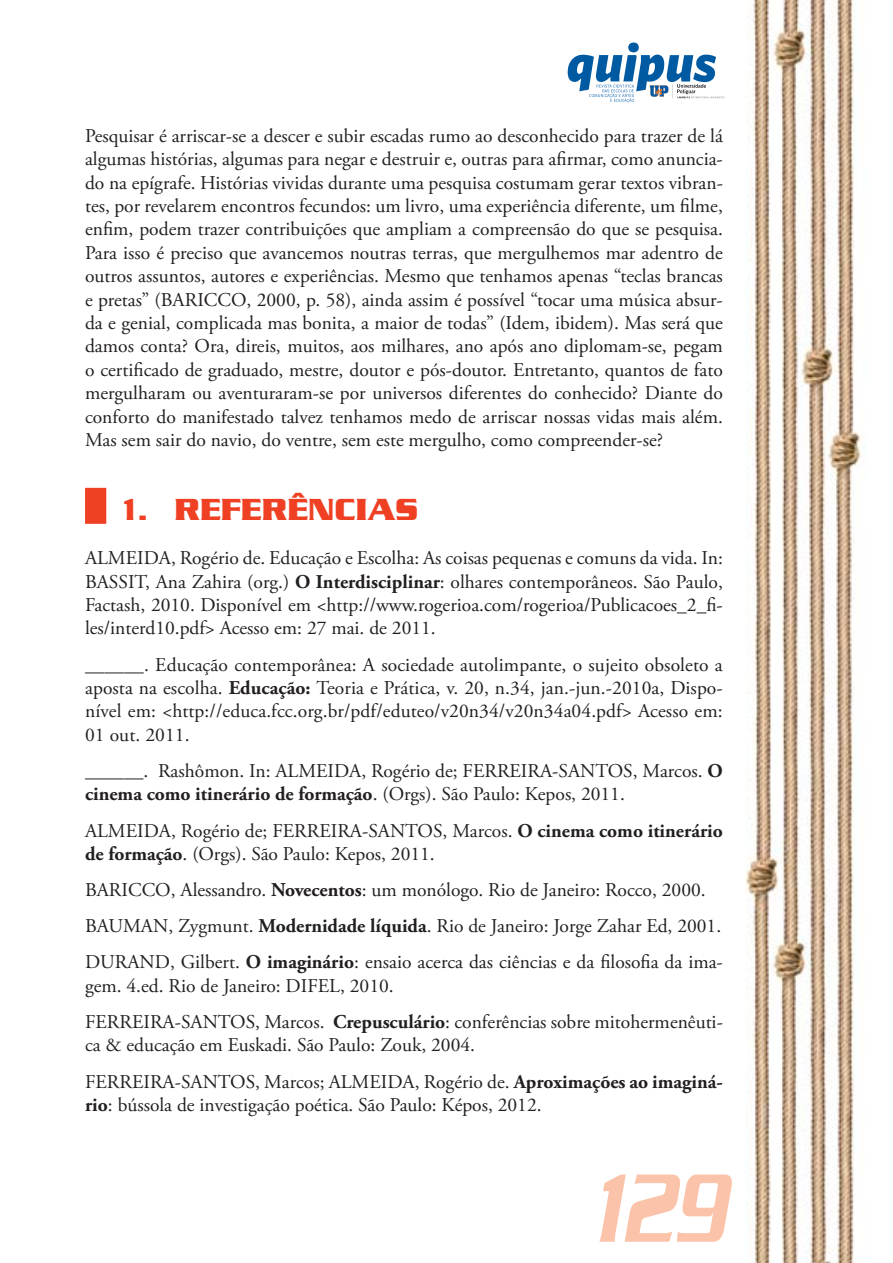
<style>
.page{position:relative;width:893px;height:1263px;background:#fff}
.page>*{position:absolute;margin:0;border:0;box-sizing:border-box;transform-origin:0 0}
.t1{font:italic 500 105px "Serpentine Std";color:#fbc4aa;scale:.7 1}
.t2{font:700 33px "Serpentine Std";color:#ef4023}
.t3{font:19.5px/23.4px "Adobe Garamond Pro";color:#231f20}
.s1{font-weight:500}
.s2{font-weight:700}
</style>
<div class="page">
<img style="left:85px;top:0;width:780px;height:1263px">
<svg style="left:568px;top:43px;width:157px;height:60px"></svg>
<div style="left:85px;top:488px;width:21px;height:36px;background:#ef4023"></div>
<p class="t3" style="left:85px;top:126px;width:639px;text-align:justify">Pesquisar é arriscar-se a descer e subir escadas rumo ao desconhecido para trazer de lá algumas histórias, algumas para negar e destruir e, outras para afirmar, como anuncia&shy;do na epígrafe. Histórias vividas durante uma pesquisa costumam gerar textos vibran&shy;tes, por revelarem encontros fecundos: um livro, uma experiência diferente, um filme, enfim, podem trazer contribuições que ampliam a compreensão do que se pesquisa.<br>Para isso é preciso que avancemos noutras terras, que mergulhemos mar adentro de outros assuntos, autores e experiências. Mesmo que tenhamos apenas “teclas brancas e pretas” (BARICCO, 2000, p. 58), ainda assim é possível “tocar uma música absur&shy;da e genial, complicada mas bonita, a maior de todas” (Idem, ibidem). Mas será que damos conta? Ora, direis, muitos, aos milhares, ano após ano diplomam-se, pegam o certificado de graduado, mestre, doutor e pós-doutor. Entretanto, quantos de fato mergulharam ou aventuraram-se por universos diferentes do conhecido? Diante do conforto do manifestado talvez tenhamos medo de arriscar nossas vidas mais além.<br>Mas sem sair do navio, do ventre, sem este mergulho, como compreender-se?</p>
<h2 class="t2" style="left:123px;top:499px;width:296px"><span class="s1">1.</span> REFERÊNCIAS</h2>
<p class="t3" style="left:85px;top:548px;width:639px;text-align:justify">ALMEIDA, Rogério de. Educação e Escolha: As coisas pequenas e comuns da vida. In:<br>BASSIT, Ana Zahira (org.) <span class="s2">O Interdisciplinar</span>: olhares contemporâneos. São Paulo, Factash, 2010. Disponível em &lt;http://www.rogerioa.com/rogerioa/Publicacoes_2_fi&shy;les/interd10.pdf&gt; Acesso em: 27 mai. de 2011.</p>
<p class="t3" style="left:85px;top:654px;width:639px;text-align:justify">______. Educação contemporânea: A sociedade autolimpante, o sujeito obsoleto a aposta na escolha. <span class="s2">Educação:</span> Teoria e Prática, v. 20, n.34, jan.-jun.-2010a, Dispo&shy;nível em: &lt;http://educa.fcc.org.br/pdf/eduteo/v20n34/v20n34a04.pdf&gt; Acesso em:<br>01 out. 2011.</p>
<p class="t3" style="left:85px;top:761px;width:639px">______. Rashômon. In: ALMEIDA, Rogério de; FERREIRA-SANTOS, Marcos. <span class="s2">O cinema como itinerário de formação</span>. (Orgs). São Paulo: Kepos, 2011.</p>
<p class="t3" style="left:85px;top:820px;width:639px">ALMEIDA, Rogério de; FERREIRA-SANTOS, Marcos. <span class="s2">O cinema como itinerário de formação</span>. (Orgs). São Paulo: Kepos, 2011.</p>
<p class="t3" style="left:85px;top:873px;width:639px;line-height:36.2px">BARICCO, Alessandro. <span class="s2">Novecentos</span>: um monólogo. Rio de Janeiro: Rocco, 2000.<br>BAUMAN, Zygmunt. <span class="s2">Modernidade líquida</span>. Rio de Janeiro: Jorge Zahar Ed, 2001.<br>DURAND, Gilbert. <span class="s2">O imaginário</span>: ensaio acerca das ciências e da filosofia da ima-</p>
<p class="t3" style="left:85px;top:969px;width:639px;line-height:36.2px">gem. 4.ed. Rio de Janeiro: DIFEL, 2010.<br>FERREIRA-SANTOS, Marcos. <span class="s2">Crepusculário</span>: conferências sobre mitohermenêuti-</p>
<p class="t3" style="left:85px;top:1029px;width:639px;line-height:36.2px">ca &amp; educação em Euskadi. São Paulo: Zouk, 2004.<br>FERREIRA-SANTOS, Marcos; ALMEIDA, Rogério de. <span class="s2">Aproximações ao imaginá-</span></p>
<p class="t3" style="left:85px;top:1095px;width:458px"><span class="s2">rio</span>: bússola de investigação poética. São Paulo: Képos, 2012.</p>
<h1 class="t1" style="left:592px;top:1176px;width:192px">129</h1>
</div>
